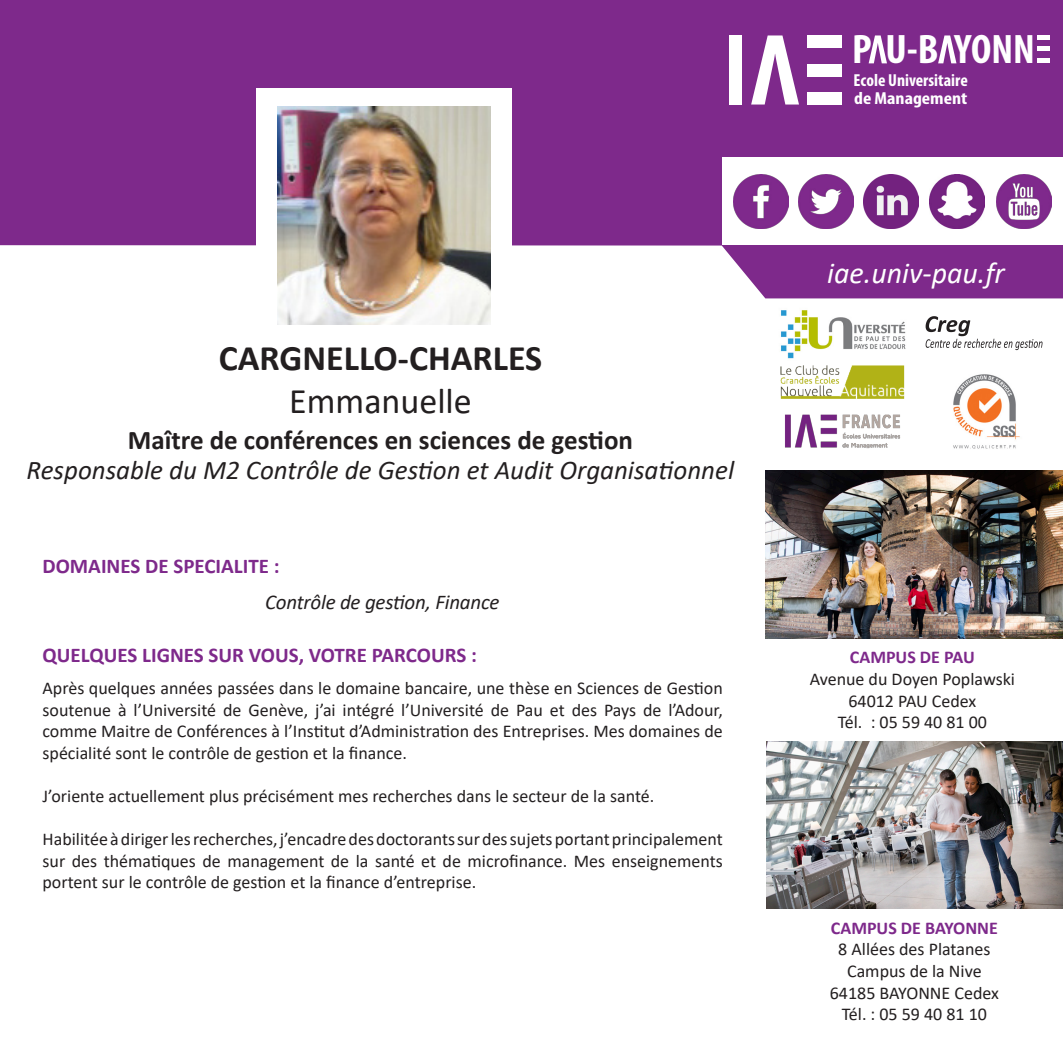
<style>
.page{position:relative;width:1063px;height:1063px;background:#fff}
.page>*{position:absolute;margin:0;border:0;box-sizing:border-box;transform-origin:0 0}
.t1{font:700 condensed 41.4px "Myriad Pro";color:#fff;scale:1.04 1}
.t2{font:700 36px "Calibri";color:#231f20}
.t3{font:36px "Calibri";color:#231f20}
.t4{font:italic 30px "Calibri";color:#fff}
.t5{font:italic 27px "Calibri";color:#231f20}
.t6{font:700 27px "Calibri";color:#231f20}
.t7{font:700 21px "Calibri";color:#7e298b}
.t8{font:italic 21px "Calibri";letter-spacing:-.01em;color:#231f20}
.t9{font:18px/21.6px "Calibri";color:#231f20;text-align:justify}
.t10{font:700 18px "Calibri";color:#7e298b}
.t11{font:700 condensed 17.4px/18.6px "Myriad Pro";color:#fff}
</style>
<div class="page">
<svg style="left:0;top:0;width:1063px;height:298px;background:#8c4198"></svg>
<div style="left:256px;top:88px;width:256px;height:259px;background:#fff"></div>
<img style="left:277px;top:107px;width:213px;height:218px">
<img style="left:766px;top:471px;width:297px;height:167px">
<img style="left:767px;top:742px;width:296px;height:167px">
<div style="left:722px;top:158px;width:341px;height:87px;background:#fff"></div>
<img style="left:733px;top:174px;width:55px;height:55px">
<img style="left:798px;top:174px;width:55px;height:55px">
<img style="left:864px;top:174px;width:55px;height:55px">
<img style="left:930px;top:174px;width:54px;height:55px">
<img style="left:996px;top:174px;width:55px;height:55px">
<div style="left:729px;top:35px;width:13px;height:70px;background:#fff"></div>
<svg style="left:751px;top:35px;width:48px;height:70px"></svg>
<div style="left:807px;top:35px;width:35px;height:13px;background:#fff"></div>
<div style="left:807px;top:92px;width:35px;height:13px;background:#fff"></div>
<div style="left:807px;top:64px;width:35px;height:12px;background:#fff"></div>
<div style="left:1037px;top:35px;width:12px;height:5px;background:#fff"></div>
<hr style="left:1037px;top:47px;width:12px;height:4px;background:#fff">
<hr style="left:1037px;top:59px;width:12px;height:4px;background:#fff">
<svg style="left:869px;top:35px;width:18px;height:28px"></svg>
<svg style="left:938px;top:35px;width:18px;height:28px"></svg>
<img style="left:953px;top:374px;width:67px;height:75px">
<img style="left:781px;top:310px;width:125px;height:49px">
<img style="left:785px;top:414px;width:116px;height:35px">
<img style="left:781px;top:365px;width:124px;height:33px">
<svg style="left:926px;top:316px;width:117px;height:34px"></svg>
<p class="t2" style="left:219px;top:332px;width:325px">CARGNELLO-CHARLES</p>
<p class="t3" style="left:289px;top:376px;width:184px">Emmanuelle</p>
<p class="t6" style="left:128px;top:421px;width:507px">Maître de conférences en sciences de gestion</p>
<p class="t5" style="left:27px;top:451px;width:709px">Responsable du M2 Contrôle de Gestion et Audit Organisationnel</p>
<p class="t7" style="left:43px;top:552px;width:239px">DOMAINES DE SPECIALITE :</p>
<p class="t8" style="left:265px;top:588px;width:236px">Contrôle de gestion, Finance</p>
<p class="t7" style="left:43px;top:640px;width:436px">QUELQUES LIGNES SUR VOUS, VOTRE PARCOURS :</p>
<p class="t9" style="left:43px;top:677px;width:682px">Après quelques années passées dans le domaine bancaire, une thèse en Sciences de Gestion soutenue à l’Université de Genève, j’ai intégré l’Université de Pau et des Pays de l’Adour, comme Maitre de Conférences à l’Institut d’Administration des Entreprises. Mes domaines de spécialité sont le contrôle de gestion et la finance.</p>
<p class="t9" style="left:43px;top:785px;width:613px">J’oriente actuellement plus précisément mes recherches dans le secteur de la santé.</p>
<p class="t9" style="left:43px;top:828px;width:682px">Habilitée à diriger les recherches, j’encadre des doctorants sur des sujets portant principalement sur des thématiques de management de la santé et de microfinance. Mes enseignements portent sur le contrôle de gestion et la finance d’entreprise.</p>
<h1 class="t1" style="left:852px;top:24px;width:177px">P U-B YONN</h1>
<p class="t11" style="left:854px;top:70px;width:116px">Ecole Universitaire de Management</p>
<p class="t4" style="left:827px;top:252px;width:179px">iae.univ-pau.fr</p>
<p class="t10" style="left:850px;top:645px;width:126px">CAMPUS DE PAU</p>
<p class="t9" style="left:810px;top:668px;width:207px">Avenue du Doyen Poplawski</p>
<p class="t9" style="left:848px;top:689px;width:129px">64012 PAU Cedex</p>
<p class="t9" style="left:838px;top:711px;width:151px">Tél. : 05 59 40 81 00</p>
<p class="t10" style="left:831px;top:915px;width:168px">CAMPUS DE BAYONNE</p>
<p class="t9" style="left:838px;top:938px;width:154px">8 Allées des Platanes</p>
<p class="t9" style="left:847px;top:960px;width:136px">Campus de la Nive</p>
<p class="t9" style="left:830px;top:981px;width:171px">64185 BAYONNE Cedex</p>
<p class="t9" style="left:842px;top:1003px;width:147px">Tél. : 05 59 40 81 10</p>
</div>
